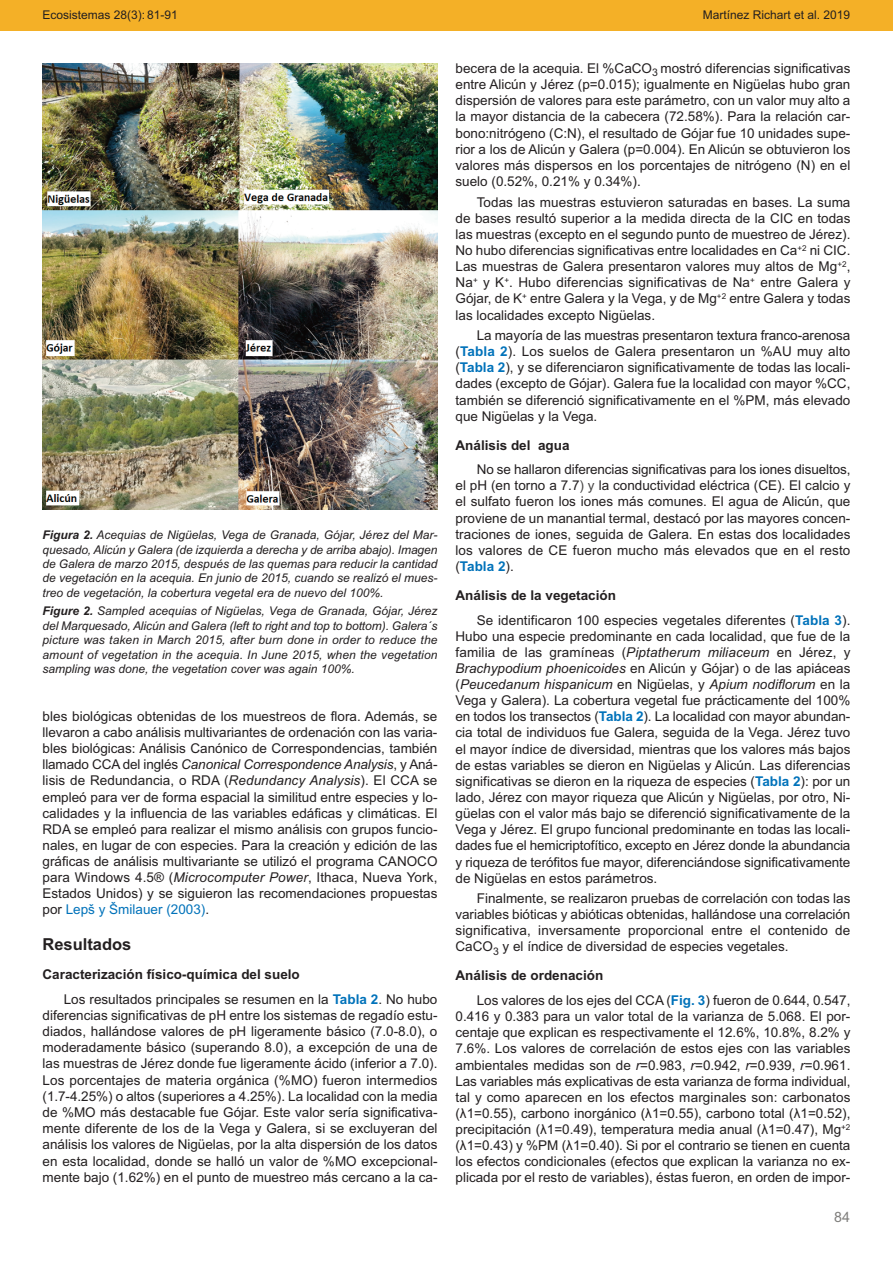
<style>
.page{position:relative;width:893px;height:1263px;background:#fff}
.page>*{position:absolute;margin:0;border:0;box-sizing:border-box;transform-origin:0 0}
.t1{font:700 16.5px "Arial";color:#231f20}
.t2{font:14.25px "Arial";color:#7f7e7c}
.t3{font:13.5px/16.2px "Arial";color:#231f20;text-align:justify}
.t4{font:700 13.5px "Arial";color:#231f20}
.t5{font:italic 12px/14.4px "Arial";color:#231f20;text-align:justify}
.t6{font:12px "Arial";color:#231f20}
.s1{font-weight:700}
.s2{font-style:italic}
.s3{color:#0072ba}
.s4{font-weight:700;color:#0072ba}
.s5{color:#464544}
</style>
<div class="page">
<div style="left:0;top:0;width:893px;height:30px;background:#f4b027"></div>
<img style="left:43px;top:63px;width:394px;height:446px">
<p class="t6" style="left:43px;top:7px;width:137px">Ecosistemas 28(3): 81-91</p>
<p class="t6" style="left:703px;top:7px;width:149px">Martínez Richart et al. 2019</p>
<p class="t5" style="left:43px;top:528px;width:396px"><span class="s1">Figura 2.</span> Acequias de Nigüelas, Vega de Granada, Gójar, Jérez del Mar&shy;quesado, Alicún y Galera (de izquierda a derecha y de arriba abajo). Imagen de Galera de marzo 2015, después de las quemas para reducir la cantidad de vegetación en la acequia. En junio de 2015, cuando se realizó el mues&shy;treo de vegetación, la cobertura vegetal era de nuevo del 100%.</p>
<p class="t5" style="left:43px;top:604px;width:396px"><span class="s1">Figure 2.</span> Sampled acequias of Nigüelas, Vega de Granada, Gójar, Jérez del Marquesado, Alicún and Galera (left to right and top to bottom). Galera´s picture was taken in March 2015, after burn done in order to reduce the amount of vegetation in the acequia. In June 2015, when the vegetation sampling was done, the vegetation cover was again 100%.</p>
<p class="t3" style="left:43px;top:708px;width:396px">bles biológicas obtenidas de los muestreos de flora. Además, se llevaron a cabo análisis multivariantes de ordenación con las varia&shy;bles biológicas: Análisis Canónico de Correspondencias, también llamado CCA del inglés <span class="s2">Canonical Correspondence Analysis</span>, y Aná&shy;lisis de Redundancia, o RDA (<span class="s2">Redundancy Analysis</span>). El CCA se empleó para ver de forma espacial la similitud entre especies y lo&shy;calidades y la influencia de las variables edáficas y climáticas. El RDA se empleó para realizar el mismo análisis con grupos funcio&shy;nales, en lugar de con especies. Para la creación y edición de las gráficas de análisis multivariante se utilizó el programa CANOCO para Windows 4.5® (<span class="s2">Microcomputer Power</span>, Ithaca, Nueva York, Estados Unidos) y se siguieron las recomendaciones propuestas por <span class="s3">Lepš y Šmilauer (2003)</span>.</p>
<p class="t1" style="left:43px;top:934px;width:90px">Resultados</p>
<p class="t3" style="left:64px;top:962px;width:375px;line-height:24.8px;text-indent:-21px"><span class="s1">Caracterización físico-química del suelo<br></span>Los resultados principales se resumen en la <span class="s4">Tabla 2</span>. No hubo</p>
<p class="t3" style="left:43px;top:1007px;width:397px">diferencias significativas de pH entre los sistemas de regadío estu&shy;diados, hallándose valores de pH ligeramente básico (7.0-8.0), o moderadamente básico (superando 8.0), a excepción de una de las muestras de Jérez donde fue ligeramente ácido (inferior a 7.0).<br>Los porcentajes de materia orgánica (%MO) fueron intermedios (1.7-4.25%) o altos (superiores a 4.25%). La localidad con la media de %MO más destacable fue Gójar. Este valor sería significativa&shy;mente diferente de los de la Vega y Galera, si se excluyeran del análisis los valores de Nigüelas, por la alta dispersión de los datos en esta localidad, donde se halló un valor de %MO excepcional&shy;mente bajo (1.62%) en el punto de muestreo más cercano a la ca-</p>
<p class="t3" style="left:455px;top:60px;width:396px">becera de la acequia. El %CaCO<sub>3</sub> mostró diferencias significativas entre Alicún y Jérez (p=0.015); igualmente en Nigüelas hubo gran dispersión de valores para este parámetro, con un valor muy alto a la mayor distancia de la cabecera (72.58%). Para la relación car&shy;bono:nitrógeno (C:N), el resultado de Gójar fue 10 unidades supe&shy;rior a los de Alicún y Galera (p=0.004). En Alicún se obtuvieron los valores más dispersos en los porcentajes de nitrógeno (N) en el suelo (0.52%, 0.21% y 0.34%).</p>
<p class="t3" style="left:455px;top:194px;width:396px;text-indent:21px">Todas las muestras estuvieron saturadas en bases. La suma de bases resultó superior a la medida directa de la CIC en todas las muestras (excepto en el segundo punto de muestreo de Jérez).<br>No hubo diferencias significativas entre localidades en Ca<sup>+2</sup> ni CIC.<br>Las muestras de Galera presentaron valores muy altos de Mg<sup>+2</sup>, Na<sup>+</sup> y K<sup>+</sup>. Hubo diferencias significativas de Na<sup>+</sup> entre Galera y Gójar, de K<sup>+</sup> entre Galera y la Vega, y de Mg<sup>+2</sup> entre Galera y todas las localidades excepto Nigüelas.</p>
<p class="t3" style="left:455px;top:327px;width:396px;text-indent:21px">La mayoría de las muestras presentaron textura franco-arenosa (<span class="s4">Tabla 2</span>). Los suelos de Galera presentaron un %AU muy alto (<span class="s4">Tabla 2</span>), y se diferenciaron significativamente de todas las locali&shy;dades (excepto de Gójar). Galera fue la localidad con mayor %CC, también se diferenció significativamente en el %PM, más elevado que Nigüelas y la Vega.</p>
<p class="t4" style="left:455px;top:437px;width:116px">Análisis del agua</p>
<p class="t3" style="left:455px;top:461px;width:396px;text-indent:21px">No se hallaron diferencias significativas para los iones disueltos, el pH (en torno a 7.7<span class="s5">) y</span> la conductividad eléctrica (CE). El calcio y el sulfato fueron los iones más comunes. El agua de Alicún, que proviene de un manantial termal, destacó por las mayores concen&shy;traciones de iones, seguida de Galera. En estas dos localidades los valores de CE fueron mucho más elevados que en el resto (<span class="s4">Tabla 2</span>).</p>
<p class="t3" style="left:477px;top:583px;width:375px;line-height:24.6px;text-indent:-21px"><span class="s1">Análisis de la vegetación<br></span>Se identificaron 100 especies vegetales diferentes (<span class="s4">Tabla 3</span>).</p>
<p class="t3" style="left:455px;top:628px;width:396px">Hubo una especie predominante en cada localidad, que fue de la familia de las gramíneas (<span class="s2">Piptatherum miliaceum</span> en Jérez, y <span class="s2">Brachypodium phoenicoides</span> en Alicún y Gójar) o de las apiáceas (<span class="s2">Peucedanum hispanicum</span> en Nigüelas, y <span class="s2">Apium nodiflorum</span> en la Vega y Galera). La cobertura vegetal fue prácticamente del 100% en todos los transectos (<span class="s4">Tabla 2</span>). La localidad con mayor abundan&shy;cia total de individuos fue Galera, seguida de la Vega. Jérez tuvo el mayor índice de diversidad, mientras que los valores más bajos de estas variables se dieron en Nigüelas y Alicún. Las diferencias significativas se dieron en la riqueza de especies (<span class="s4">Tabla 2</span>): por un lado, Jérez con mayor riqueza que Alicún y Nigüelas, por otro, Ni&shy;güelas con el valor más bajo se diferenció significativamente de la Vega y Jérez. El grupo funcional predominante en todas las locali&shy;dades fue el hemicriptofítico, excepto en Jérez donde la abundancia y riqueza de terófitos fue mayor, diferenciándose significativamente de Nigüelas en estos parámetros.</p>
<p class="t3" style="left:455px;top:890px;width:396px;text-indent:21px">Finalmente, se realizaron pruebas de correlación con todas las variables bióticas y abióticas obtenidas, hallándose una correlación significativa, inversamente proporcional entre el contenido de CaCO<sub>3</sub> y el índice de diversidad de especies vegetales.</p>
<p class="t3" style="left:477px;top:963px;width:375px;line-height:24.6px;text-indent:-21px"><span class="s1">Análisis de ordenación<br></span>Los valores de los ejes del CCA (<span class="s4">Fig. 3</span>) fueron de 0.644, 0.547,</p>
<p class="t3" style="left:455px;top:1008px;width:396px">0.416 y 0.383 para un valor total de la varianza de 5.068. El por&shy;centaje que explican es respectivamente el 12.6%, 10.8%, 8.2% y 7.6%. Los valores de correlación de estos ejes con las variables ambientales medidas son de <span class="s2">r</span>=0.983, <span class="s2">r</span>=0.942, <span class="s2">r</span>=0.939, <span class="s2">r</span>=0.961.<br>Las variables más explicativas de esta varianza de forma individual, tal y como aparecen en los efectos marginales son: carbonatos (λ1=0.55), carbono inorgánico (λ1=0.55), carbono total (λ1=0.52), precipitación (λ1=0.49), temperatura media anual (λ1=0.47), Mg<sup>+2 </sup>(λ1=0.43) y %PM (λ1=0.40). Si por el contrario se tienen en cuenta los efectos condicionales (efectos que explican la varianza no ex&shy;plicada por el resto de variables), éstas fueron, en orden de impor-</p>
<p class="t2" style="left:834px;top:1209px;width:17px">84</p>
</div>
